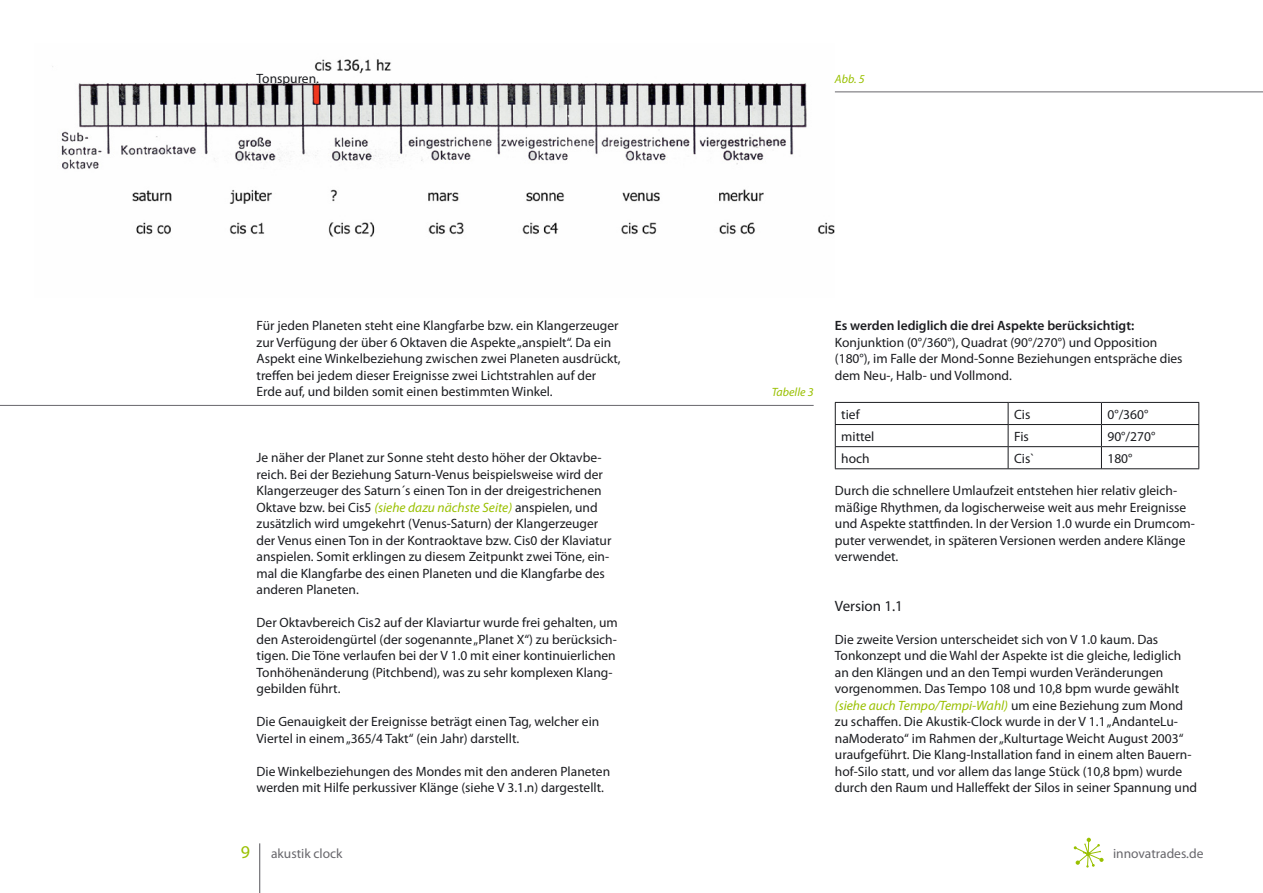
<style>
.page{position:relative;width:1263px;height:893px;background:#fff}
.page>*{position:absolute;margin:0;border:0;box-sizing:border-box;transform-origin:0 0}
.t1{font:15px "Myriad Pro";color:#1b1c20}
.t2{font:13.5px/16.5px "Myriad Pro";color:#1b1c20}
.t3{font:600 13.5px "Myriad Pro";color:#1b1c20}
.t4{font:13.5px "Myriad Pro";color:#68676c}
.t5{font:italic 12px "Myriad Pro";color:#99c000}
.s1{font-style:italic;color:#99c000}
.s2{font-size:18px;color:#99c000}
</style>
<div class="page">
<hr style="left:259px;top:843px;width:1px;height:50px;background:#68676c">
<svg style="left:1074px;top:838px;width:29px;height:30px"></svg>
<img style="left:52px;top:59px;width:782px;height:178px">
<hr style="left:835px;top:402px;width:173px;height:1px;background:#1b1c20">
<hr style="left:1008px;top:402px;width:93px;height:1px;background:#1b1c20">
<hr style="left:1101px;top:402px;width:98px;height:1px;background:#1b1c20">
<hr style="left:835px;top:424px;width:173px;height:1px;background:#1b1c20">
<hr style="left:1008px;top:424px;width:93px;height:1px;background:#1b1c20">
<hr style="left:1101px;top:424px;width:98px;height:1px;background:#1b1c20">
<hr style="left:835px;top:446px;width:173px;height:1px;background:#1b1c20">
<svg style="left:835px;top:403px;width:1px;height:65px"></svg>
<hr style="left:1008px;top:446px;width:93px;height:1px;background:#1b1c20">
<svg style="left:1008px;top:403px;width:1px;height:65px"></svg>
<hr style="left:1101px;top:446px;width:98px;height:1px;background:#1b1c20">
<svg style="left:1101px;top:403px;width:1px;height:65px"></svg>
<svg style="left:1198px;top:403px;width:1px;height:65px"></svg>
<hr style="left:835px;top:468px;width:364px;height:1px;background:#1b1c20">
<hr style="left:0;top:405px;width:814px;height:1px;background:#68676c">
<hr style="left:835px;top:92px;width:428px;height:1px;background:#68676c">
<p class="t2" style="left:257px;top:70px;width:64px">Tonspuren.</p>
<p class="t2" style="left:257px;top:317px;width:366px">Für jeden Planeten steht eine Klangfarbe bzw. ein Klangerzeuger zur Verfügung der über 6 Oktaven die Aspekte „anspielt“. Da ein Aspekt eine Winkelbeziehung zwischen zwei Planeten ausdrückt, treffen bei jedem dieser Ereignisse zwei Lichtstrahlen auf der Erde auf, und bilden somit einen bestimmten Winkel.</p>
<p class="t2" style="left:257px;top:449px;width:356px">Je näher der Planet zur Sonne steht desto höher der Oktavbe&shy;reich. Bei der Beziehung Saturn-Venus beispielsweise wird der Klangerzeuger des Saturn´s einen Ton in der dreigestrichenen Oktave bzw. bei Cis5 <span class="s1">(siehe dazu nächste Seite)</span> anspielen, und zusätzlich wird umgekehrt (Venus-Saturn) der Klangerzeuger der Venus einen Ton in der Kontraoktave bzw. Cis0 der Klaviatur anspielen. Somit erklingen zu diesem Zeitpunkt zwei Töne, ein&shy;mal die Klangfarbe des einen Planeten und die Klangfarbe des anderen Planeten.</p>
<p class="t2" style="left:257px;top:614px;width:363px">Der Oktavbereich Cis2 auf der Klaviartur wurde frei gehalten, um den Asteroidengürtel (der sogenannte „Planet X“) zu berücksich&shy;tigen. Die Töne verlaufen bei der V 1.0 mit einer kontinuierlichen Tonhöhenänderung (Pitchbend), was zu sehr komplexen Klang&shy;gebilden führt.</p>
<p class="t2" style="left:257px;top:713px;width:344px">Die Genauigkeit der Ereignisse beträgt einen Tag, welcher ein<br>Viertel in einem „365/4 Takt“ (ein Jahr) darstellt.</p>
<p class="t2" style="left:257px;top:762px;width:355px">Die Winkelbeziehungen des Mondes mit den anderen Planeten werden mit Hilfe perkussiver Klänge (siehe V 3.1.n) dargestellt.</p>
<p class="t5" style="left:835px;top:71px;width:31px">Abb. 5</p>
<p class="t5" style="left:772px;top:385px;width:43px">Tabelle 3</p>
<p class="t3" style="left:835px;top:317px;width:301px">Es werden lediglich die drei Aspekte berücksichtigt:</p>
<p class="t2" style="left:835px;top:333px;width:349px">Konjunktion (0°/360°), Quadrat (90°/270°) und Opposition (180°), im Falle der Mond-Sonne Beziehungen entspräche dies dem Neu-, Halb- und Vollmond.</p>
<p class="t2" style="left:841px;top:406px;width:20px">tief</p>
<p class="t2" style="left:1014px;top:406px;width:18px">Cis</p>
<p class="t2" style="left:1107px;top:406px;width:42px">0°/360°</p>
<p class="t2" style="left:841px;top:428px;width:35px">mittel</p>
<p class="t2" style="left:1014px;top:428px;width:16px">Fis</p>
<p class="t2" style="left:1107px;top:428px;width:49px">90°/270°</p>
<p class="t2" style="left:841px;top:450px;width:30px">hoch</p>
<p class="t2" style="left:1014px;top:450px;width:22px">Cis`</p>
<p class="t2" style="left:1107px;top:450px;width:27px">180°</p>
<p class="t2" style="left:835px;top:482px;width:361px">Durch die schnellere Umlaufzeit entstehen hier relativ gleich&shy;mäßige Rhythmen, da logischerweise weit aus mehr Ereignisse und Aspekte stattfinden. In der Version 1.0 wurde ein Drumcom&shy;puter verwendet, in späteren Versionen werden andere Klänge verwendet.</p>
<p class="t1" style="left:835px;top:596px;width:69px">Version 1.1</p>
<p class="t2" style="left:835px;top:631px;width:364px">Die zweite Version unterscheidet sich von V 1.0 kaum. Das Tonkonzept und die Wahl der Aspekte ist die gleiche, lediglich an den Klängen und an den Tempi wurden Veränderungen vorgenommen. Das Tempo 108 und 10,8 bpm wurde gewählt <span class="s1">(siehe auch Tempo/Tempi-Wahl)</span> um eine Beziehung zum Mond zu schaffen. Die Akustik-Clock wurde in der V 1.1 „AndanteLu&shy;naModerato“ im Rahmen der „Kulturtage Weicht August 2003“ uraufgeführt. Die Klang-Installation fand in einem alten Bauern&shy;hof-Silo statt, und vor allem das lange Stück (10,8 bpm) wurde durch den Raum und Halleffekt der Silos in seiner Spannung und</p>
<p class="t4" style="left:241px;top:845px;width:103px"><span class="s2">9</span> akustik clock</p>
<p class="t4" style="left:1113px;top:845px;width:92px">innovatrades.de</p>
</div>
